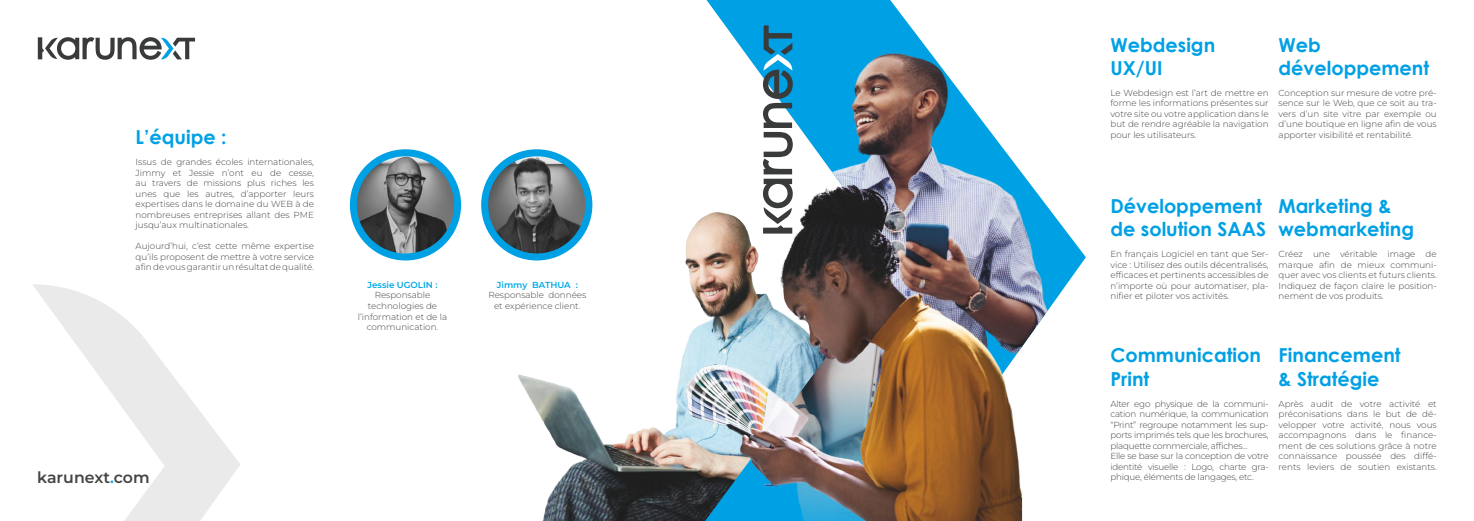
<style>
.page{position:relative;width:1474px;height:521px;background:#fff}
.page>*{position:absolute;margin:0;border:0;box-sizing:border-box;transform-origin:0 0}
.t1{font:700 19.25px/23.1px "Century Gothic";color:#00a0e4}
.t2{font:600 15.75px "Montserrat";color:#444443}
.t3{font:300 8.75px/10.5px "Montserrat";color:#444443;text-align:justify}
.t4{font:300 8.75px/10.5px "Montserrat";letter-spacing:-.025em;color:#444443}
.t5{font:600 8.75px "Montserrat";color:#00a9e8}
.s1{color:#00a9e8}
</style>
<div class="page">
<img style="left:457px;top:212px;width:106px;height:309px">
<svg style="left:38px;top:37px;width:157px;height:23px"></svg>
<svg style="left:33px;top:284px;width:207px;height:237px"></svg>
<svg style="left:563px;top:0;width:344px;height:521px"></svg>
<img style="left:705px;top:22px;width:380px;height:314px">
<img style="left:686px;top:168px;width:344px;height:353px">
<svg style="left:762px;top:25px;width:30px;height:209px"></svg>
<img style="left:353px;top:156px;width:104px;height:101px">
<div style="left:350px;top:149px;width:111px;height:111px;border:7px solid #00a0e4;border-radius:50%"></div>
<img style="left:488px;top:155px;width:101px;height:102px">
<div style="left:481px;top:149px;width:111px;height:111px;border:7px solid #00a0e4;border-radius:50%"></div>
<h1 class="t1" style="left:136px;top:125px;width:92px">L’équipe :</h1>
<p class="t3" style="left:136px;top:157px;width:180px">Issus de grandes écoles internationales, Jimmy et Jessie n’ont eu de cesse, au travers de missions plus riches les unes que les autres, d’apporter leurs expertises dans le domaine du WEB à de nombreuses entreprises allant des PME jusqu’aux multinationales.</p>
<p class="t3" style="left:136px;top:241px;width:180px">Aujourd’hui, c’est cette même expertise qu’ils proposent de mettre à votre service afin de vous garantir un résultat de qualité.</p>
<p class="t5" style="left:367px;top:279px;width:72px">Jessie UGOLIN :</p>
<p class="t3" style="left:358px;top:290px;width:91px;text-align:center">Responsable technologies de l’information et de la communication.</p>
<p class="t5" style="left:497px;top:279px;width:82px">Jimmy BATHUA :</p>
<p class="t3" style="left:488px;top:290px;width:99px;text-align:center">Responsable données et expérience client.</p>
<h2 class="t2" style="left:37px;top:467px;width:114px">karunext<span class="s1">.</span>com</h2>
<h1 class="t1" style="left:1110px;top:32px;width:106px">Webdesign<br>UX/UI</h1>
<p class="t3" style="left:1110px;top:87px;width:160px">Le Webdesign est l’art de mettre en forme les informations présentes sur votre site ou votre application dans le but de rendre agréable la navigation pour les utilisateurs.</p>
<h1 class="t1" style="left:1278px;top:32px;width:152px">Web développement</h1>
<p class="t3" style="left:1278px;top:87px;width:160px">Conception sur mesure de votre pré&shy;sence sur le Web, que ce soit au tra&shy;vers d’un site vitre par exemple ou d’une boutique en ligne afin de vous apporter visibilité et rentabilité.</p>
<h1 class="t1" style="left:1110px;top:193px;width:157px">Développement de solution SAAS</h1>
<p class="t3" style="left:1110px;top:248px;width:160px">En français Logiciel en tant que Ser&shy;vice : Utilisez des outils décentralisés, efficaces et pertinents accessibles de n’importe où pour automatiser, pla&shy;nifier et piloter vos activités.</p>
<h1 class="t1" style="left:1278px;top:193px;width:137px">Marketing &amp; webmarketing</h1>
<p class="t3" style="left:1278px;top:248px;width:160px">Créez une véritable image de marque afin de mieux communi&shy;quer avec vos clients et futurs clients.<br>Indiquez de façon claire le position&shy;nement de vos produits.</p>
<h1 class="t1" style="left:1110px;top:343px;width:152px">Communication<br>Print</h1>
<p class="t4" style="left:1110px;top:398px;width:160px">Alter ego physique de la communi&shy;cation numérique, la communication “Print” regroupe notamment les sup&shy;ports imprimés tels que les brochures, plaquette commerciale, affiches…<br>Elle se base sur la conception de votre identité visuelle : Logo, charte gra&shy;phique, éléments de langages, etc.</p>
<h1 class="t1" style="left:1278px;top:343px;width:124px">Financement &amp; Stratégie</h1>
<p class="t3" style="left:1278px;top:398px;width:160px">Après audit de votre activité et préconisations dans le but de dé&shy;velopper votre activité, nous vous accompagnons dans le finance&shy;ment de ces solutions grâce à notre connaissance poussée des diffé&shy;rents leviers de soutien existants.</p>
</div>
